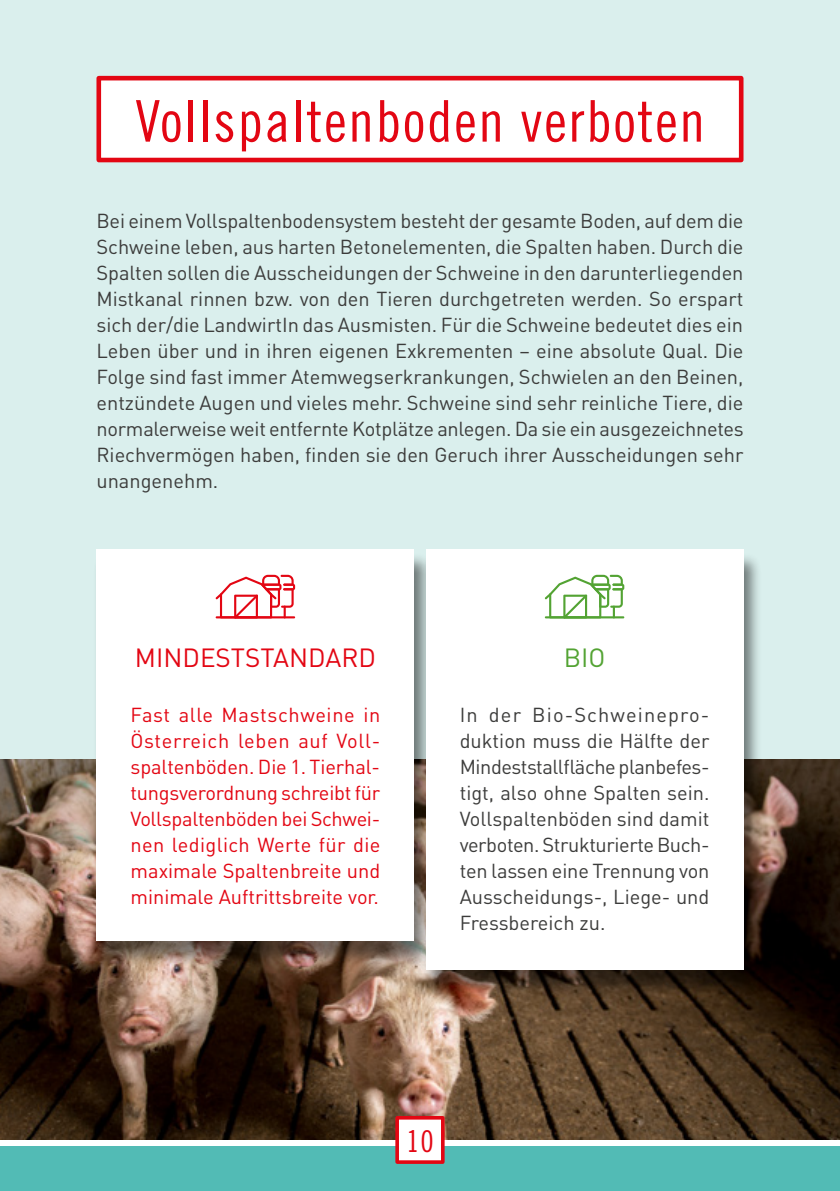
<style>
.page{position:relative;width:840px;height:1191px;background:#fff}
.page>*{position:absolute;margin:0;border:0;box-sizing:border-box;transform-origin:0 0}
.t1{font:57.4px "Trade Gothic Cond Eighteen";letter-spacing:.03em;color:#e30613}
.t2{font:30px "Trade Gothic Cond Eighteen";color:#e30613}
.t3{font:26px "DIN";color:#e30613}
.t4{font:26px "DIN";color:#53a333}
.t5{font:20px/26px "DIN";color:#3c3c3b;text-align:justify}
.t6{font:20px/26px "DIN";color:#e30613;text-align:justify}
</style>
<div class="page">
<div style="left:0;top:0;width:839px;height:1140px;background:#daefed"></div>
<img style="left:0;top:760px;width:839px;height:380px">
<div style="left:0;top:1146px;width:839px;height:45px;background:#52bbb5"></div>
<div style="left:397px;top:1117px;width:45px;height:45px;background:#fff"></div>
<div style="left:395px;top:1116px;width:49px;height:47px;border:4px solid #e30613"></div>
<div style="left:99px;top:78px;width:641px;height:82px;background:#fff"></div>
<div style="left:96px;top:76px;width:647px;height:86px;border:5px solid #e30613"></div>
<div style="left:93px;top:553px;width:340px;height:414px;background:#000;opacity:.5"></div>
<div style="left:96px;top:549px;width:318px;height:391px;background:#fff"></div>
<div style="left:422px;top:553px;width:340px;height:442px;background:#000;opacity:.5"></div>
<div style="left:425px;top:549px;width:318px;height:420px;background:#fff"></div>
<svg style="left:215px;top:575px;width:80px;height:41px"></svg>
<hr style="left:215px;top:616px;width:80px;height:2px;background:#e30613">
<svg style="left:544px;top:575px;width:80px;height:41px"></svg>
<hr style="left:544px;top:616px;width:80px;height:2px;background:#53a333">
<h1 class="t1" style="left:135px;top:87px;width:571px">Vollspaltenboden verboten</h1>
<p class="t5" style="left:96px;top:207px;width:648px">Bei einem Vollspaltenbodensystem besteht der gesamte Boden, auf dem die Schweine leben, aus harten Betonelementen, die Spalten haben. Durch die Spalten sollen die Ausscheidungen der Schweine in den darunterliegenden Mistkanal rinnen bzw. von den Tieren durchgetreten werden. So erspart sich der/die LandwirtIn das Ausmisten. Für die Schweine bedeutet dies ein Leben über und in ihren eigenen Exkrementen – eine absolute Qual. Die Folge sind fast immer Atemwegserkrankungen, Schwielen an den Beinen, entzündete Augen und vieles mehr. Schweine sind sehr reinliche Tiere, die normalerweise weit entfernte Kotplätze anlegen. Da sie ein ausgezeichnetes Riechvermögen haben, finden sie den Geruch ihrer Ausscheidungen sehr unangenehm.</p>
<h3 class="t3" style="left:135px;top:641px;width:242px">MINDESTSTANDARD</h3>
<p class="t6" style="left:130px;top:701px;width:251px">Fast alle Mastschweine in Österreich leben auf Voll&shy;spaltenböden. Die 1. Tierhal&shy;tungsverordnung schreibt für Vollspaltenböden bei Schwei&shy;nen lediglich Werte für die maximale Spaltenbreite und minimale Auftrittsbreite vor.</p>
<h3 class="t4" style="left:563px;top:641px;width:43px">BIO</h3>
<p class="t5" style="left:459px;top:701px;width:251px">In der Bio-Schweinepro&shy;duktion muss die Hälfte der Mindeststallfläche planbefes&shy;tigt, also ohne Spalten sein.<br>Vollspaltenböden sind damit verboten. Strukturierte Buch&shy;ten lassen eine Trennung von Ausscheidungs-, Liege- und Fressbereich zu.</p>
<h2 class="t2" style="left:406px;top:1123px;width:29px">10</h2>
</div>
